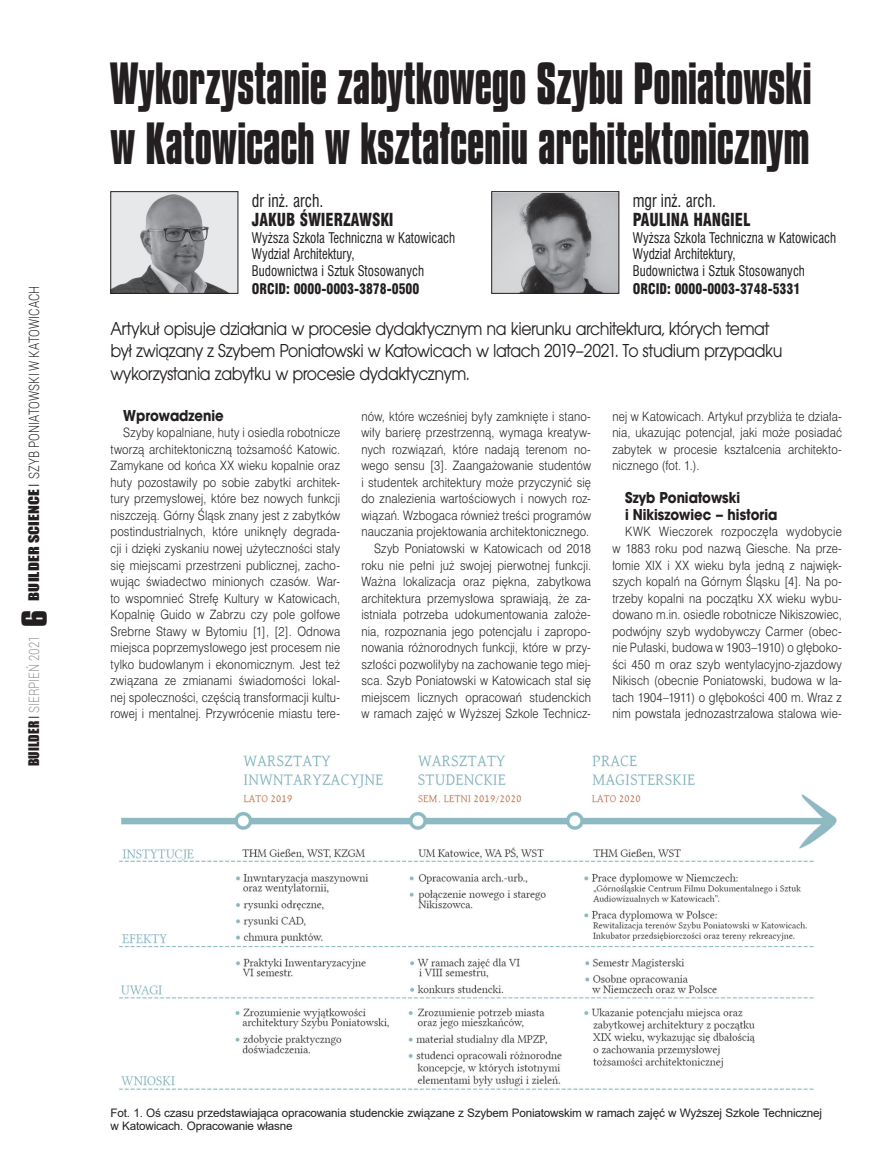
<style>
.page{position:relative;width:893px;height:1170px;background:#fff}
.page>*{position:absolute;margin:0;border:0;box-sizing:border-box;transform-origin:0 0}
.Tytul_Compacta{font:700 49.5px/60px "Compacta PL";letter-spacing:-.005em;color:#231f20;scale:.85 1}
.lead{font:19.5px/22.5px "Avant Gar Got Itc TEE";letter-spacing:-.025em;color:#231f20;scale:.9 1}
.autor_nazwisko{font:16.5px/19.5px "Swis 721 Blk Cn PL";color:#231f20;scale:.9 1}
.srodtytul{font:700 16.5px/16.5px "Avant Gar Got Itc TEE";color:#231f20;scale:.9 1}
.t1{font:300 14.25px "Roboto";letter-spacing:.005em;color:#231f20;scale:.8 1}
.t2{font:300 14.25px "Roboto";color:#939598;scale:.8 1}
.autor_nazwisko-2{font:13.5px/16.5px "Swis 721 Cn PL";color:#231f20;scale:.9 1}
.autor_nazwisko-3{font:13.5px "Swis 721 Blk Cn PL";color:#231f20;scale:.9 1}
.tekst_swiss{font:12px/16.5px "Swis 721 Lt PL";letter-spacing:.015em;color:#231f20;text-align:justify;scale:.89 1}
.Fot_podpis{font:11.7px/13.5px "Arial";letter-spacing:-.015em;color:#231f20}
.s1{font-family:"Impact";font-weight:400;font-size:13.5px}
.s2{font-family:"Swis 721 Lt PL";font-weight:400;font-size:13.5px}
.s3{font-family:"Impact";font-weight:400;font-size:13.5px;color:#231f20}
.s4{font-family:"Swis 721 Lt PL";font-weight:400;font-size:13.5px;color:#231f20}
.s5{font-family:"Compacta PL";font-weight:700;font-size:30px;color:#231f20}
.s6{font-family:"Swis 721 Cn PL"}
</style>
<div class="page">
<img style="left:493px;top:193px;width:124px;height:98px">
<div style="left:491px;top:191px;width:128px;height:102px;border:1px solid #231f20"></div>
<img style="left:113px;top:193px;width:123px;height:98px">
<div style="left:111px;top:191px;width:127px;height:102px;border:1px solid #231f20"></div>
<img style="left:119px;top:755px;width:718px;height:335px">
<p class="t1" style="left:24px;top:600px;width:395px;rotate:-90deg"><span class="s1">BUILDER SCIENCE</span> <span class="s2">I</span> SZYB PONIATOWSKI W KATOWICACH</p>
<p class="t2" style="left:24px;top:766px;width:197px;rotate:-90deg"><span class="s3">BUILDER</span> <span class="s4">I</span> SIERPIEŃ 2021 <span class="s5">6</span></p>
<p class="Tytul_Compacta" style="left:111px;top:54px;width:827px">Wykorzystanie zabytkowego Szybu Poniatowski w Katowicach w kształceniu architektonicznym</p>
<p class="autor_nazwisko" style="left:633px;top:190px;width:132px"><span class="s6">mgr inż. arch.<br></span>PAULINA HANGIEL</p>
<p class="autor_nazwisko-2" style="left:633px;top:229px;width:227px">Wyższa Szkoła Techniczna w Katowicach<br>Wydział Architektury,<br>Budownictwa i Sztuk Stosowanych</p>
<p class="autor_nazwisko-3" style="left:633px;top:280px;width:188px">ORCID: 0000-0003-3748-5331</p>
<p class="autor_nazwisko" style="left:252px;top:190px;width:159px"><span class="s6">dr inż. arch.<br></span>JAKUB ŚWIERZAWSKI</p>
<p class="autor_nazwisko-2" style="left:252px;top:229px;width:227px">Wyższa Szkoła Techniczna w Katowicach<br>Wydział Architektury,<br>Budownictwa i Sztuk Stosowanych</p>
<p class="autor_nazwisko-3" style="left:252px;top:280px;width:188px">ORCID: 0000-0003-3878-0500</p>
<p class="lead" style="left:111px;top:317px;width:748px">Artykuł opisuje działania w procesie dydaktycznym na kierunku architektura, których temat był związany z Szybem Poniatowski w Katowicach w latach 2019–2021. To studium przypadku wykorzystania zabytku w procesie dydaktycznym.</p>
<p class="srodtytul" style="left:123px;top:407px;width:113px">Wprowadzenie</p>
<p class="tekst_swiss" style="left:111px;top:424px;width:259px;text-indent:13px">Szyby kopalniane, huty i osiedla robotnicze tworzą architektoniczną tożsamość Katowic.<br>Zamykane od końca XX wieku kopalnie oraz huty pozostawiły po sobie zabytki architek&shy;tury przemysłowej, które bez nowych funkcji niszczeją. Górny Śląsk znany jest z zabytków postindustrialnych, które uniknęły degrada&shy;cji i dzięki zyskaniu nowej użyteczności stały się miejscami przestrzeni publicznej, zacho&shy;wując świadectwo minionych czasów. War&shy;to wspomnieć Strefę Kultury w Katowicach, Kopalnię Guido w Zabrzu czy pole golfowe Srebrne Stawy w Bytomiu [1], [2]. Odnowa miejsca poprzemysłowego jest procesem nie tylko budowlanym i ekonomicznym. Jest też związana ze zmianami świadomości lokal&shy;nej społeczności, częścią transformacji kultu&shy;rowej i mentalnej. Przywrócenie miastu tere-</p>
<p class="tekst_swiss" style="left:361px;top:408px;width:259px">nów, które wcześniej były zamknięte i stano&shy;wiły barierę przestrzenną, wymaga kreatyw&shy;nych rozwiązań, które nadają terenom no&shy;wego sensu [3]. Zaangażowanie studentów i studentek architektury może przyczynić się do znalezienia wartościowych i nowych roz&shy;wiązań. Wzbogaca również treści programów nauczania projektowania architektonicznego.</p>
<p class="tekst_swiss" style="left:361px;top:540px;width:259px;text-indent:13px">Szyb Poniatowski w Katowicach od 2018 roku nie pełni już swojej pierwotnej funkcji.<br>Ważna lokalizacja oraz piękna, zabytkowa architektura przemysłowa sprawiają, że za&shy;istniała potrzeba udokumentowania założe&shy;nia, rozpoznania jego potencjału i zapropo&shy;nowania różnorodnych funkcji, które w przy&shy;szłości pozwoliłyby na zachowanie tego miej&shy;sca. Szyb Poniatowski w Katowicach stał się miejscem licznych opracowań studenckich w ramach zajęć w Wyższej Szkole Technicz-</p>
<p class="tekst_swiss" style="left:612px;top:408px;width:259px">nej w Katowicach. Artykuł przybliża te działa&shy;nia, ukazując potencjał, jaki może posiadać zabytek w procesie kształcenia architekto&shy;nicznego (fot. 1.).</p>
<p class="srodtytul" style="left:625px;top:489px;width:171px">Szyb Poniatowski<br>i Nikiszowiec – historia</p>
<p class="tekst_swiss" style="left:612px;top:523px;width:259px;text-indent:13px">KWK Wieczorek rozpoczęła wydobycie w 1883 roku pod nazwą Giesche. Na prze&shy;łomie XIX i XX wieku była jedną z najwięk&shy;szych kopalń na Górnym Śląsku [4]. Na po&shy;trzeby kopalni na początku XX wieku wybu&shy;dowano m.in. osiedle robotnicze Nikiszowiec, podwójny szyb wydobywczy Carmer (obec&shy;nie Pułaski, budowa w 1903–1910) o głęboko&shy;ści 450 m oraz szyb wentylacyjno-zjazdowy Nikisch (obecnie Poniatowski, budowa w la&shy;tach 1904–1911) o głębokości 400 m. Wraz z nim powstała jednozastrzałowa stalowa wie-</p>
<p class="Fot_podpis" style="left:111px;top:1105px;width:713px">Fot. 1. Oś czasu przedstawiająca opracowania studenckie związane z Szybem Poniatowskim w ramach zajęć w Wyższej Szkole Technicznej w Katowicach. Opracowanie własne</p>
</div>
